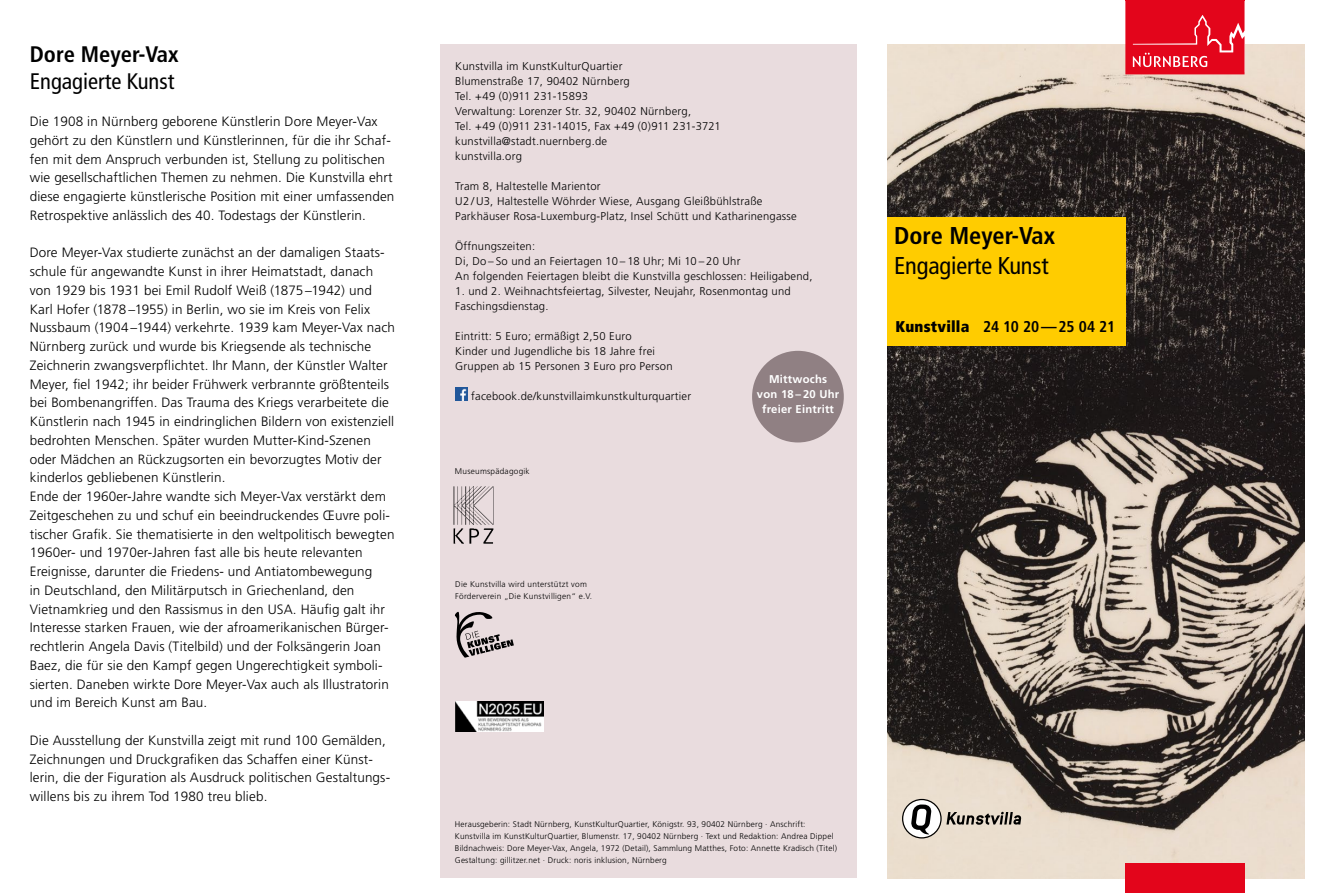
<style>
.page{position:relative;width:1319px;height:893px;background:#fff}
.page>*{position:absolute;margin:0;border:0;box-sizing:border-box;transform-origin:0 0}
.t1{font:condensed 24.3px "Frutiger LT Std";letter-spacing:-.005em;color:#000}
.t2{font:700 condensed 24.3px "Frutiger LT Std";color:#000}
.t3{font:condensed 22.5px "Frutiger LT Std";color:#000}
.t4{font:700 condensed 22.5px "Frutiger LT Std";color:#000}
.t5{font:700 condensed 15.6px "Frutiger LT Std";letter-spacing:-.005em;color:#000}
.t6{font:300 13.5px/18.8px "Frutiger LT Std";letter-spacing:.01em;color:#000}
.t7{font:300 11.25px/15px "Frutiger LT Std";letter-spacing:.02em;color:#000}
.t8{font:700 11.25px/15px "Frutiger LT Std";letter-spacing:.02em;color:#fff;text-align:center}
.t9{font:300 8.25px/12px "Frutiger LT Std";letter-spacing:.02em;color:#000}
.s1{font-weight:900}
</style>
<div class="page">
<img style="left:887px;top:45px;width:416px;height:833px">
<svg style="left:1125px;top:0;width:119px;height:74px;background:#e5192d"></svg>
<div style="left:1125px;top:863px;width:119px;height:30px;background:#e3051b"></div>
<svg style="left:901px;top:799px;width:120px;height:39px;background:#c3bbb1"></svg>
<div style="left:887px;top:217px;width:238px;height:129px;background:#fc0"></div>
<div style="left:440px;top:45px;width:417px;height:833px;background:#e9dcde"></div>
<svg style="left:455px;top:388px;width:12px;height:12px"></svg>
<svg style="left:455px;top:611px;width:59px;height:47px"></svg>
<img style="left:453px;top:486px;width:41px;height:58px">
<img style="left:455px;top:701px;width:88px;height:31px">
<div style="left:752px;top:351px;width:91px;height:91px;background:#908083;border-radius:50%"></div>
<h2 class="t4" style="left:30px;top:40px;width:150px">Dore Meyer-Vax</h2>
<h2 class="t3" style="left:30px;top:68px;width:146px">Engagierte Kunst</h2>
<p class="t6" style="left:30px;top:112px;width:366px">Die 1908 in Nürnberg geborene Künstlerin Dore Meyer-Vax gehört zu den Künstlern und Künstlerinnen, für die ihr Schaf&shy;fen mit dem Anspruch verbunden ist, Stellung zu politischen wie gesellschaftlichen Themen zu nehmen. Die Kunstvilla ehrt diese engagierte künstlerische Position mit einer umfassenden Retrospektive anlässlich des 40. Todestags der Künstlerin.</p>
<p class="t6" style="left:30px;top:243px;width:366px">Dore Meyer-Vax studierte zunächst an der damaligen Staats&shy;schule für angewandte Kunst in ihrer Heimatstadt, danach von 1929 bis 1931 bei Emil Rudolf Weiß (1875 –1942) und Karl Hofer (1878 –1955) in Berlin, wo sie im Kreis von Felix Nussbaum (1904 –1944) verkehrte. 1939 kam Meyer-Vax nach Nürnberg zurück und wurde bis Kriegsende als technische Zeichnerin zwangsverpflichtet. Ihr Mann, der Künstler Walter Meyer, fiel 1942; ihr beider Frühwerk verbrannte größtenteils bei Bombenangriffen. Das Trauma des Kriegs verarbeitete die Künstlerin nach 1945 in eindringlichen Bildern von existenziell bedrohten Menschen. Später wurden Mutter-Kind-Szenen oder Mädchen an Rückzugsorten ein bevorzugtes Motiv der kinderlos gebliebenen Künstlerin.<br>Ende der 1960er-Jahre wandte sich Meyer-Vax verstärkt dem Zeitgeschehen zu und schuf ein beeindruckendes Œuvre poli&shy;tischer Grafik. Sie thematisierte in den weltpolitisch bewegten 1960er- und 1970er-Jahren fast alle bis heute relevanten Ereignisse, darunter die Friedens- und Antiatombewegung<br>in Deutschland, den Militärputsch in Griechenland, den Vietnamkrieg und den Rassismus in den USA. Häufig galt ihr Interesse starken Frauen, wie der afroamerikanischen Bürger&shy;rechtlerin Angela Davis (Titelbild) und der Folksängerin Joan Baez, die für sie den Kampf gegen Ungerechtigkeit symboli&shy;sierten. Daneben wirkte Dore Meyer-Vax auch als Illustratorin und im Bereich Kunst am Bau.</p>
<p class="t6" style="left:30px;top:731px;width:362px">Die Ausstellung der Kunstvilla zeigt mit rund 100 Gemälden, Zeichnungen und Druckgrafiken das Schaffen einer Künst&shy;lerin, die der Figuration als Ausdruck politischen Gestaltungs&shy;willens bis zu ihrem Tod 1980 treu blieb.</p>
<p class="t7" style="left:455px;top:59px;width:267px">Kunstvilla im KunstKulturQuartier<br>Blumenstraße 17, 90402 Nürnberg<br>Tel. +49 (0)911 231-15893<br>Verwaltung: Lorenzer Str. 32, 90402 Nürnberg,<br>Tel. +49 (0)911 231-14015, Fax +49 (0)911 231-3721 kunstvilla@stadt.nuernberg.de<br>kunstvilla.org</p>
<p class="t7" style="left:455px;top:179px;width:343px">Tram 8, Haltestelle Marientor<br>U2 /U3, Haltestelle Wöhrder Wiese, Ausgang Gleißbühlstraße<br>Parkhäuser Rosa-Luxemburg-Platz, Insel Schütt und Katharinengasse</p>
<p class="t7" style="left:455px;top:239px;width:359px">Öffnungszeiten:<br>Di, Do – So und an Feiertagen 10 – 18 Uhr; Mi 10 – 20 Uhr<br>An folgenden Feiertagen bleibt die Kunstvilla geschlossen: Heiligabend,</p>
<p class="t7" style="left:455px;top:284px;width:337px">1. und 2. Weihnachtsfeiertag, Silvester, Neujahr, Rosenmontag und<br>Faschingsdienstag.</p>
<p class="t7" style="left:455px;top:329px;width:219px">Eintritt: 5 Euro; ermäßigt 2,50 Euro<br>Kinder und Jugendliche bis 18 Jahre frei<br>Gruppen ab 15 Personen 3 Euro pro Person</p>
<p class="t7" style="left:471px;top:389px;width:221px">facebook.de/kunstvillaimkunstkulturquartier</p>
<p class="t8" style="left:756px;top:371px;width:84px">Mittwochs<br>von 18 – 20 Uhr freier Eintritt</p>
<p class="t9" style="left:455px;top:465px;width:76px">Museumspädagogik</p>
<p class="t9" style="left:455px;top:578px;width:138px">Die Kunstvilla wird unterstützt vom<br>Förderverein „Die Kunstvilligen“ e.V.</p>
<h1 class="t2" style="left:893px;top:222px;width:162px">Dore Meyer-Vax</h1>
<h1 class="t1" style="left:893px;top:251px;width:156px">Engagierte Kunst</h1>
<p class="t5" style="left:895px;top:317px;width:221px"><span class="s1">Kunstvilla</span> 24 10 20—25 04 21</p>
<p class="t9" style="left:455px;top:819px;width:383px">Herausgeberin: Stadt Nürnberg, KunstKulturQuartier, Königstr. 93, 90402 Nürnberg · Anschrift:<br>Kunstvilla im KunstKulturQuartier, Blumenstr. 17, 90402 Nürnberg · Text und Redaktion: Andrea Dippel Bildnachweis: Dore Meyer-Vax, Angela, 1972 (Detail), Sammlung Matthes, Foto: Annette Kradisch (Titel)<br>Gestaltung: gillitzer.net · Druck: noris inklusion, Nürnberg</p>
</div>
